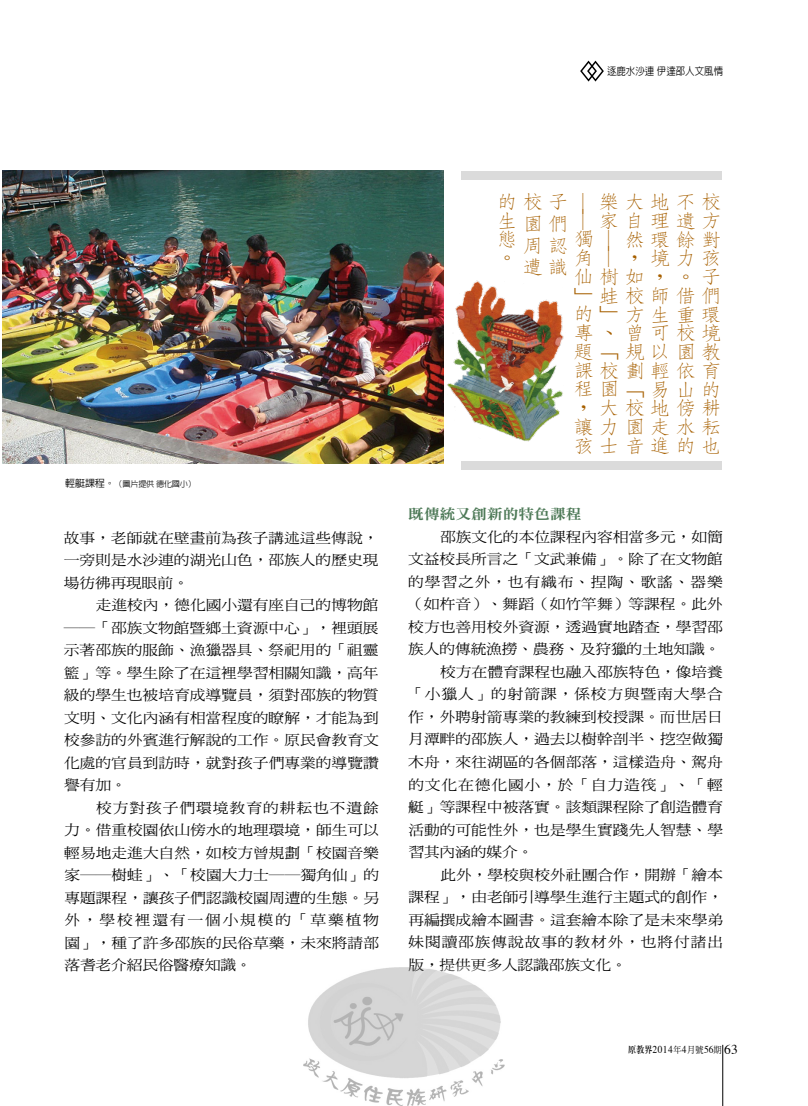
<style>
.page{position:relative;width:808px;height:1106px;background:#fff}
.page>*{position:absolute;margin:0;border:0;box-sizing:border-box;transform-origin:0 0}
.t1{font:300 18.9px/18.8px "AR Fang Song B5 HK";color:#a76000;scale:1.11 1}
.t2{font:14.1px/22.5px "DF Ming Std W5";color:#000;text-align:justify;scale:1.11 1}
.t3{font:14.1px "DF Ming Std W5";letter-spacing:.055em;color:#000;scale:1.11 1}
.t4{font:14.1px "DF Ming Std W9";color:#4e7a58;scale:1.11 1}
.t5{font:10.5px "Times";letter-spacing:.05em;color:#000;scale:.9 1}
.t6{font:500 10.5px "AR Hei B5";color:#000;scale:.9 1}
.t7{font:500 8.1px "AR Hei B5";letter-spacing:-.025em;color:#000}
.s1{font-size:10.2px}
.s2{font-family:"AR Ming B5";font-weight:800;font-size:9px}
.s3{font-family:"DF Ming Std W5";font-size:9px}
.s4{font-size:13.5px}
</style>
<div class="page">
<hr style="left:722px;top:1044px;width:1px;height:62px;background:#000">
<svg style="left:580px;top:60px;width:24px;height:22px"></svg>
<div style="left:462px;top:171px;width:260px;height:9px;background:#dbdbdb"></div>
<div style="left:462px;top:461px;width:260px;height:9px;background:#dbdbdb"></div>
<img style="left:2px;top:170px;width:442px;height:293px">
<img style="left:447px;top:280px;width:117px;height:162px">
<img style="left:303px;top:967px;width:202px;height:139px">
<p class="t6" style="left:607px;top:66px;width:130px">逐鹿水沙連伊達邵人文風情</p>
<p class="t7" style="left:65px;top:479px;width:132px"><span class="s1">輕艇課程。</span>（圖片提供德化國小）</p>
<p class="t2" style="left:64px;top:526px;width:285px">故事，老師就在壁畫前為孩子講述這些傳說，一旁則是水沙連的湖光山色，邵族人的歷史現場彷彿再現眼前。</p>
<p class="t2" style="left:64px;top:594px;width:285px;text-indent:32px">走進校內，德化國小還有座自己的博物館──「邵族文物館暨鄉土資源中心」，裡頭展示著邵族的服飾、漁獵器具、祭祀用的「祖靈籃」等。學生除了在這裡學習相關知識，高年級的學生也被培育成導覽員，須對邵族的物質文明、文化內涵有相當程度的瞭解，才能為到校參訪的外賓進行解說的工作。原民會教育文化處的官員到訪時，就對孩子們專業的導覽讚譽有加。</p>
<p class="t2" style="left:64px;top:796px;width:285px;text-indent:32px">校方對孩子們環境教育的耕耘也不遺餘力。借重校園依山傍水的地理環境，師生可以輕易地走進大自然，如校方曾規劃「校園音樂家──樹蛙」、「校園大力士──獨角仙」的專題課程，讓孩子們認識校園周遭的生態。另外，學校裡還有一個小規模的「草藥植物園」，種了許多邵族的民俗草藥，未來將請部落耆老介紹民俗醫療知識。</p>
<h1 class="t1" style="left:592px;top:192px;width:35px;rotate:90deg">──</h1>
<h1 class="t1" style="left:573px;top:230px;width:19px">獨角</h1>
<h1 class="t1" style="left:599px;top:193px;width:111px">樂大地不校家自</h1>
<h1 class="t1" style="left:624px;top:230px;width:88px">然環餘對</h1>
<h1 class="t1" style="left:624px;top:249px;width:12px">，</h1>
<h1 class="t1" style="left:573px;top:267px;width:81px">仙樹如，</h1>
<h1 class="t1" style="left:573px;top:286px;width:133px">」蛙校師借們</h1>
<h1 class="t1" style="left:573px;top:305px;width:134px">的」方生重環</h1>
<h1 class="t1" style="left:624px;top:324px;width:17px">曾</h1>
<h1 class="t1" style="left:573px;top:342px;width:134px">題「規以園教</h1>
<h1 class="t1" style="left:573px;top:361px;width:133px">課校劃輕依育</h1>
<h1 class="t1" style="left:573px;top:380px;width:108px">程園「易山</h1>
<h1 class="t1" style="left:599px;top:399px;width:110px">大校地傍耕</h1>
<h1 class="t1" style="left:624px;top:417px;width:87px">園走水耘</h1>
<h1 class="t1" style="left:573px;top:436px;width:133px">孩士音進的也</h1>
<h1 class="t1" style="left:497px;top:193px;width:64px">的校子生<br>態<br>。</h1>
<h1 class="t1" style="left:650px;top:202px;width:64px;line-height:37.5px">理遺方境力</h1>
<h1 class="t1" style="left:522px;top:213px;width:41px;line-height:21.6px;text-align:justify">園們周認遭識</h1>
<h1 class="t1" style="left:618px;top:230px;width:35px;rotate:90deg">──</h1>
<h1 class="t1" style="left:701px;top:249px;width:18px">孩子</h1>
<h1 class="t1" style="left:675px;top:267px;width:13px">。</h1>
<h1 class="t1" style="left:573px;top:323px;width:36px">專、</h1>
<h1 class="t1" style="left:650px;top:324px;width:65px">可校境</h1>
<h1 class="t1" style="left:701px;top:380px;width:17px">的</h1>
<h1 class="t1" style="left:573px;top:398px;width:12px">，</h1>
<h1 class="t1" style="left:573px;top:417px;width:40px">讓力</h1>
<p class="t4" style="left:408px;top:507px;width:158px">既傳統又創新的特色課程</p>
<p class="t2" style="left:440px;top:525px;width:256px">邵族文化的本位課程內容相當多元，如簡</p>
<p class="t2" style="left:408px;top:548px;width:285px">文益校長所言之「文武兼備」。除了在文物館</p>
<p class="t3" style="left:408px;top:574px;width:285px">的學習之外，也有織布、捏陶、歌謠、器樂</p>
<p class="t2" style="left:408px;top:593px;width:285px">（如杵音）、舞蹈（如竹竿舞）等課程。此外</p>
<p class="t2" style="left:408px;top:615px;width:285px">校方也善用校外資源，透過實地踏查，學習邵</p>
<p class="t2" style="left:408px;top:638px;width:283px">族人的傳統漁撈、農務、及狩獵的土地知識。</p>
<p class="t2" style="left:440px;top:660px;width:256px">校方在體育課程也融入邵族特色，像培養</p>
<p class="t3" style="left:408px;top:686px;width:285px">「小獵人」的射箭課，係校方與暨南大學合</p>
<p class="t2" style="left:408px;top:705px;width:285px">作，外聘射箭專業的教練到校授課。而世居日</p>
<p class="t2" style="left:408px;top:728px;width:285px">月潭畔的邵族人，過去以樹幹剖半、挖空做獨</p>
<p class="t2" style="left:408px;top:750px;width:285px">木舟，來往湖區的各個部落，這樣造舟、駕舟</p>
<p class="t3" style="left:408px;top:776px;width:285px">的文化在德化國小，於「自力造筏」、「輕</p>
<p class="t2" style="left:408px;top:795px;width:285px">艇」等課程中被落實。該類課程除了創造體育</p>
<p class="t2" style="left:408px;top:818px;width:285px">活動的可能性外，也是學生實踐先人智慧、學</p>
<p class="t2" style="left:408px;top:840px;width:114px">習其內涵的媒介。</p>
<p class="t2" style="left:440px;top:863px;width:256px">此外，學校與校外社團合作，開辦「繪本</p>
<p class="t2" style="left:408px;top:885px;width:285px">課程」，由老師引導學生進行主題式的創作，</p>
<p class="t2" style="left:408px;top:908px;width:285px">再編撰成繪本圖書。這套繪本除了是未來學弟</p>
<p class="t3" style="left:408px;top:934px;width:285px">妹閱讀邵族傳說故事的教材外，也將付諸出</p>
<p class="t2" style="left:408px;top:953px;width:198px">版，提供更多人認識邵族文化。</p>
<p class="t5" style="left:628px;top:1042px;width:123px"><span class="s2">原教界</span>2014<span class="s3">年</span>4<span class="s3">月號</span>56<span class="s3">期</span> <span class="s4">63</span></p>
</div>
